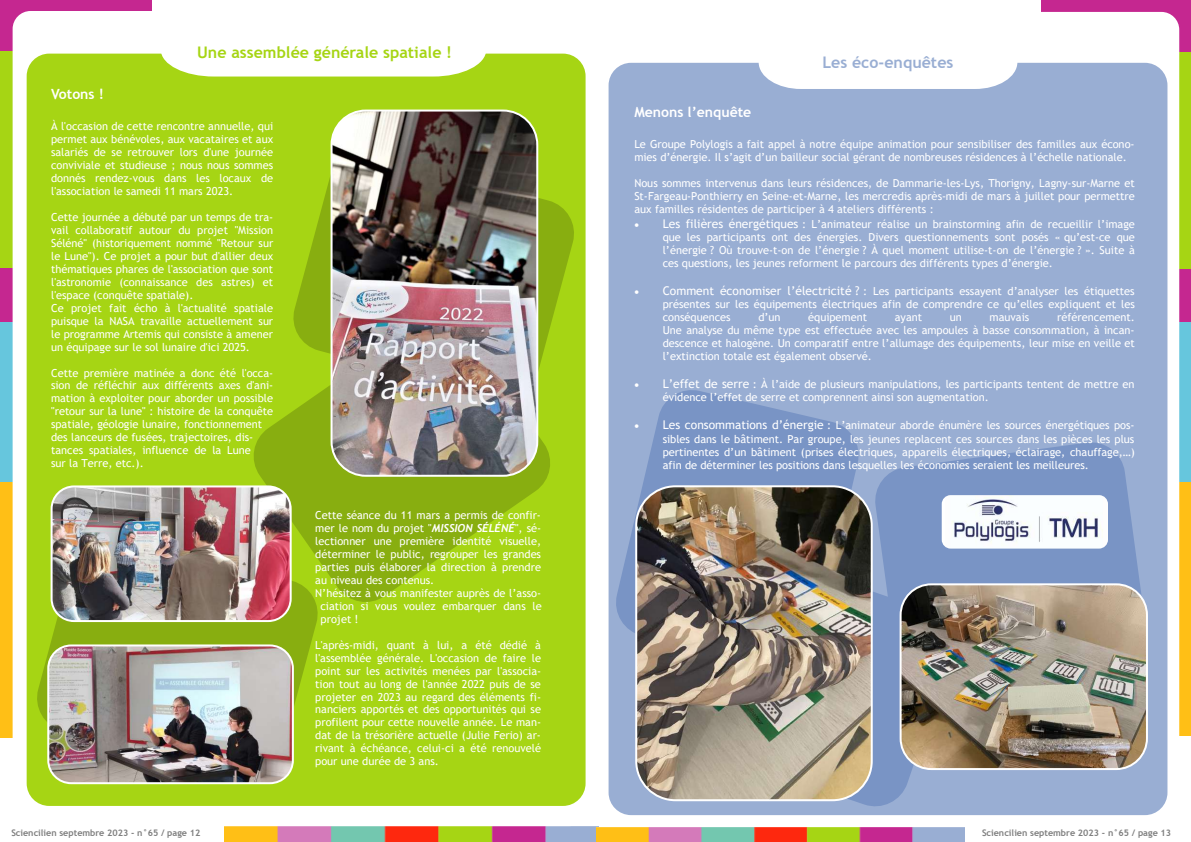
<style>
.page{position:relative;width:1191px;height:842px;background:#fff}
.page>*{position:absolute;margin:0;border:0;box-sizing:border-box;transform-origin:0 0}
.t1{font:700 16px "Trebuchet MS";color:#a6d514}
.t2{font:700 16px "Trebuchet MS";color:#99aed3}
.t3{font:700 14px "Trebuchet MS";color:#fff}
.t4{font:11.1px "Trebuchet MS";letter-spacing:-.005em;color:#fff}
.t5{font:11px/13px "Trebuchet MS";color:#fff;text-align:justify}
.t6{font:700 9px "Trebuchet MS";color:#7f7f7f}
.s1{font-family:"Trebuchet";font-weight:700;font-style:italic}
.s2{font-size:12px}
</style>
<div class="page">
<div style="left:0;top:258px;width:82px;height:322px;background:#66c6dd"></div>
<div style="left:0;top:0;width:151px;height:322px;background:#c52790"></div>
<div style="left:0;top:52px;width:81px;height:216px;background:#a6d514"></div>
<div style="left:0;top:482px;width:13px;height:256px;background:#ffbf16"></div>
<img style="left:224px;top:827px;width:372px;height:15px">
<div style="left:13px;top:11px;width:574px;height:815px;background:#fff;border-radius:18px"></div>
<div style="left:27px;top:54px;width:558px;height:752px;background:#a6d514;border-radius:23px"></div>
<svg style="left:160px;top:53px;width:327px;height:24px"></svg>
<div style="left:182px;top:44px;width:286px;height:24px;background:#fff"></div>
<svg style="left:254px;top:403px;width:296px;height:199px;fill:#88ae10"></svg>
<svg style="left:293px;top:148px;width:281px;height:255px"></svg>
<img style="left:331px;top:111px;width:206px;height:365px">
<div style="left:330px;top:110px;width:208px;height:367px;border:2px solid #fff;border-radius:34px"></div>
<svg style="left:37px;top:529px;width:284px;height:193px;fill:#88ae10"></svg>
<img style="left:52px;top:486px;width:239px;height:135px">
<div style="left:51px;top:485px;width:241px;height:137px;border:2px solid #fff;border-radius:22px"></div>
<img style="left:48px;top:645px;width:245px;height:138px">
<div style="left:47px;top:644px;width:247px;height:140px;border:2px solid #fff;border-radius:23px"></div>
<div style="left:1110px;top:298px;width:81px;height:323px;background:#66c6dd"></div>
<div style="left:1041px;top:0;width:150px;height:322px;background:#c52790"></div>
<div style="left:1110px;top:482px;width:81px;height:254px;background:#ffbf16"></div>
<div style="left:1110px;top:52px;width:81px;height:216px;background:#a6d514"></div>
<div style="left:608px;top:12px;width:571px;height:816px;background:#fff;border-radius:18px"></div>
<img style="left:596px;top:827px;width:368px;height:15px">
<div style="left:608px;top:63px;width:559px;height:752px;background:#99aed3;border-radius:23px"></div>
<svg style="left:757px;top:62px;width:261px;height:27px"></svg>
<div style="left:783px;top:54px;width:209px;height:27px;background:#fff"></div>
<svg style="left:616px;top:390px;width:243px;height:243px;fill:#7994c5"></svg>
<svg style="left:875px;top:442px;width:265px;height:142px;fill:#7994c5"></svg>
<img style="left:941px;top:495px;width:167px;height:54px">
<svg style="left:666px;top:546px;width:291px;height:261px;fill:#7994c5"></svg>
<img style="left:900px;top:584px;width:245px;height:185px">
<div style="left:899px;top:583px;width:249px;height:187px;border:2px solid #fff;border-radius:31px"></div>
<img style="left:636px;top:486px;width:235px;height:314px">
<div style="left:635px;top:485px;width:237px;height:316px;border:2px solid #fff;border-radius:39px"></div>
<h1 class="t1" style="left:197px;top:43px;width:256px">Une assemblée générale spatiale !</h1>
<p class="t3" style="left:51px;top:86px;width:54px">Votons !</p>
<p class="t5" style="left:51px;top:120px;width:224px">À l'occasion de cette rencontre annuelle, qui permet aux bénévoles, aux vacataires et aux salariés de se retrouver lors d'une journée conviviale et studieuse ; nous nous sommes donnés rendez-vous dans les locaux de l'association le samedi 11 mars 2023.</p>
<p class="t5" style="left:51px;top:210px;width:224px">Cette journée a débuté par un temps de tra&shy;vail collaboratif autour du projet "Mission Séléné" (historiquement nommé "Retour sur le Lune"). Ce projet a pour but d'allier deux</p>
<p class="t4" style="left:51px;top:262px;width:223px">thématiques phares de l'association que sont</p>
<p class="t5" style="left:51px;top:275px;width:224px;text-align:left">l'astronomie (connaissance des astres) et l'espace (conquête spatiale).<br>Ce projet fait écho à l'actualité spatiale puisque la NASA travaille actuellement sur le programme Artemis qui consiste à amener un équipage sur le sol lunaire d'ici 2025.</p>
<p class="t5" style="left:51px;top:366px;width:224px;text-align:left">Cette première matinée a donc été l'occa&shy;sion de réfléchir aux différents axes d'ani&shy;mation à exploiter pour aborder un possible "retour sur la lune" : histoire de la conquête spatiale, géologie lunaire, fonctionnement des lanceurs de fusées, trajectoires, dis-</p>
<p class="t4" style="left:51px;top:443px;width:201px">tances spatiales, influence de la Lune</p>
<p class="t5" style="left:51px;top:457px;width:94px">sur la Terre, etc.).</p>
<p class="t6" style="left:11px;top:827px;width:191px">Sciencilien septembre 2023 - n°65 / page 12</p>
<p class="t5" style="left:315px;top:508px;width:227px">Cette séance du 11 mars a permis de confir-</p>
<p class="t5" style="left:315px;top:521px;width:227px">mer le nom du projet "<span class="s1">MISSION SÉLÉNÉ</span>", sé-</p>
<p class="t5" style="left:315px;top:534px;width:227px">lectionner une première identité visuelle,</p>
<p class="t5" style="left:315px;top:547px;width:227px">déterminer le public, regrouper les grandes</p>
<p class="t5" style="left:315px;top:560px;width:227px">parties puis élaborer la direction à prendre</p>
<p class="t5" style="left:315px;top:573px;width:120px">au niveau des contenus.</p>
<p class="t5" style="left:315px;top:586px;width:227px">N’hésitez à vous manifester auprès de l’asso-</p>
<p class="t5" style="left:320px;top:599px;width:223px">ciation si vous voulez embarquer dans le</p>
<p class="t5" style="left:320px;top:612px;width:40px">projet !</p>
<p class="t4" style="left:315px;top:638px;width:227px">L'après-midi, quant à lui, a été dédié à</p>
<p class="t5" style="left:315px;top:651px;width:227px">l'assemblée générale. L'occasion de faire le point sur les activités menées par l'associa&shy;tion tout au long de l'année 2022 puis de se projeter en 2023 au regard des éléments fi&shy;nanciers apportés et des opportunités qui se profilent pour cette nouvelle année. Le man&shy;dat de la trésorière actuelle (Julie Ferio) ar&shy;rivant à échéance, celui-ci a été renouvelé pour une durée de 3 ans.</p>
<h1 class="t2" style="left:822px;top:53px;width:132px">Les éco-enquêtes</h1>
<p class="t3" style="left:634px;top:103px;width:118px">Menons l’enquête</p>
<p class="t5" style="left:634px;top:138px;width:502px">Le Groupe Polylogis a fait appel à notre équipe animation pour sensibiliser des familles aux écono&shy;mies d’énergie. Il s’agit d’un bailleur social gérant de nombreuses résidences à l’échelle nationale.</p>
<p class="t5" style="left:634px;top:176px;width:502px">Nous sommes intervenus dans leurs résidences, de Dammarie-les-Lys, Thorigny, Lagny-sur-Marne et St-Fargeau-Ponthierry en Seine-et-Marne, les mercredis après-midi de mars à juillet pour permettre aux familles résidentes de participer à 4 ateliers différents :</p>
<p class="t5" style="left:662px;top:217px;width:474px;line-height:13.3px;text-indent:-28px">• <span class="s2">Les filières énergétiques</span> : L’animateur réalise un brainstorming afin de recueillir l’image que les participants ont des énergies. Divers questionnements sont posés « qu’est-ce que l’énergie ? Où trouve-t-on de l’énergie ? À quel moment utilise-t-on de l’énergie ? ». Suite à</p>
<p class="t4" style="left:662px;top:256px;width:392px">ces questions, les jeunes reforment le parcours des différents types d’énergie.</p>
<p class="t5" style="left:662px;top:284px;width:474px;text-indent:-28px">• <span class="s2">Comment économiser l’électricité ?</span> : Les participants essayent d’analyser les étiquettes présentes sur les équipements électriques afin de comprendre ce qu’elles expliquent et les conséquences</p>
<p class="t5" style="left:662px;top:311px;width:473px;text-indent:394px">référencement.<br>Une analyse du même type est effectuée avec les ampoules à basse consommation, à incan&shy;descence et halogène. Un comparatif entre l’allumage des équipements, leur mise en veille et l’extinction totale est également observé.</p>
<p class="t5" style="left:662px;top:377px;width:473px;line-height:13.6px;text-indent:-28px">• <span class="s2">L’effet de serre</span> : À l’aide de plusieurs manipulations, les participants tentent de mettre en évidence l’effet de serre et comprennent ainsi son augmentation.</p>
<p class="t5" style="left:634px;top:418px;width:502px;line-height:13.6px;text-align:right">• <span class="s2">Les consommations d’énergie</span> : L’animateur aborde énumère les sources énergétiques pos&shy;sibles dans le bâtiment. Par groupe, les jeunes replacent ces sources dans les pièces les plus</p>
<p class="t4" style="left:662px;top:445px;width:474px">pertinentes d’un bâtiment (prises électriques, appareils électriques, éclairage, chauffage,…)</p>
<p class="t5" style="left:662px;top:458px;width:428px">afin de déterminer les positions dans lesquelles les économies seraient les meilleures.</p>
<p class="t5" style="left:758px;top:311px;width:24px">d’un</p>
<p class="t5" style="left:808px;top:311px;width:60px">équipement</p>
<p class="t5" style="left:894px;top:311px;width:29px">ayant</p>
<p class="t5" style="left:950px;top:311px;width:14px">un</p>
<p class="t5" style="left:989px;top:311px;width:41px">mauvais</p>
<p class="t6" style="left:982px;top:827px;width:191px">Sciencilien septembre 2023 - n°65 / page 13</p>
</div>
